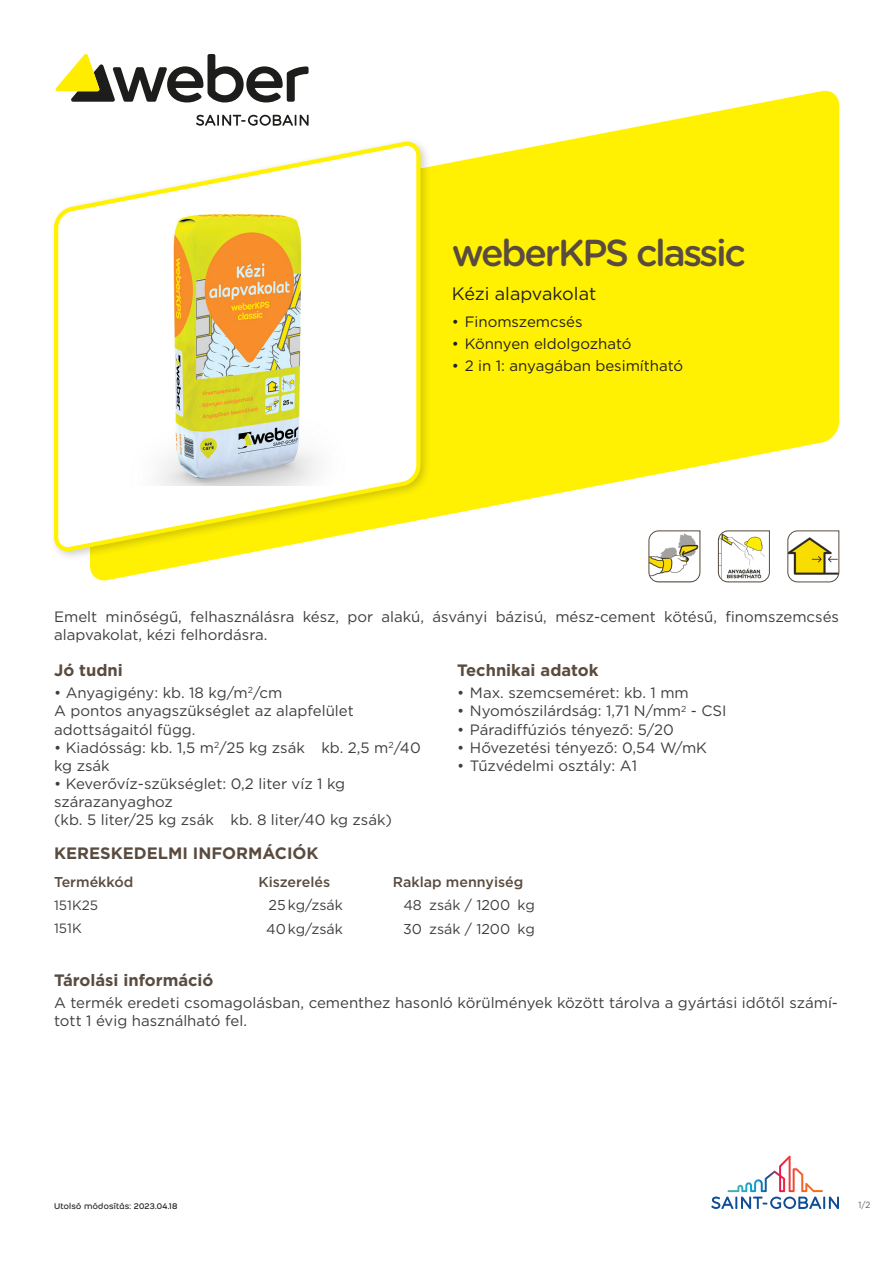
<style>
.page{position:relative;width:893px;height:1263px;background:#fff}
.page>*{position:absolute;margin:0;border:0;box-sizing:border-box;transform-origin:0 0}
.Product_Name_A-First{font:500 37.5px "Gotham Rounded";letter-spacing:-.06em;color:#594b3f}
.A-Short_Description{font:18px "Gotham";color:#231f20}
.Titles{font:700 16.5px "Gotham";color:#594b3f}
.W-Constraints___Pay{font:700 16.5px "Gotham";color:#594b3f}
.Product_Description{font:15px/18px "Gotham";color:#3e3e3f}
.Body_Text{font:15px/18px "Gotham";color:#3e3e3f}
.W-Constraints___Pay-2{font:15px/18px "Gotham";color:#3e3e3f}
.t1{font:15px "Gotham";color:#231f20}
.column_header_1_colu{font:500 14.25px "Gotham";color:#594b3f}
.column_2{font:14.25px "Gotham";color:#3e3e3f}
.column_5{font:14.25px "Gotham";color:#3e3e3f}
.column_4{font:14.25px "Gotham";color:#3e3e3f}
.column_6{font:14.25px "Gotham";color:#3e3e3f}
.column_1{font:13.5px "Gotham";color:#3e3e3f}
.t2{font:9px "Weber";letter-spacing:.03em;color:#231f20}
.t3{font:9px "Gotham";color:#57585a;scale:.9 1}
</style>
<div class="page">
<svg style="left:711px;top:1156px;width:128px;height:53px"></svg>
<svg style="left:56px;top:54px;width:253px;height:48px"></svg>
<svg style="left:90px;top:89px;width:749px;height:492px;fill:#fff101"></svg>
<div style="left:49px;top:137px;width:383px;height:425px;background:#231f20;opacity:.22"></div>
<svg style="left:52px;top:138px;width:371px;height:417px"></svg>
<img style="left:98px;top:207px;width:278px;height:279px">
<svg style="left:648px;top:530px;width:52px;height:52px"></svg>
<svg style="left:718px;top:530px;width:52px;height:52px"></svg>
<svg style="left:787px;top:530px;width:52px;height:52px"></svg>
<p class="Product_Name_A-First" style="left:452px;top:226px;width:296px">weberKPS classic</p>
<p class="A-Short_Description" style="left:452px;top:282px;width:146px">Kézi alapvakolat</p>
<p class="t1" style="left:452px;top:312px;width:132px">• Finomszemcsés</p>
<p class="t1" style="left:452px;top:334px;width:181px">• Könnyen eldolgozható</p>
<p class="t1" style="left:452px;top:356px;width:233px">• 2 in 1: anyagában besimítható</p>
<p class="Product_Description" style="left:54px;top:607px;width:786px">Emelt minőségű, felhasználásra kész, por alakú, ásványi bázisú, mész-cement kötésű, finomszemcsés alapvakolat, kézi felhordásra.</p>
<p class="Titles" style="left:54px;top:659px;width:70px">Jó tudni</p>
<p class="Body_Text" style="left:54px;top:684px;width:301px">• Anyagigény: kb. 18 kg/m<sup>2</sup>/cm<br>A pontos anyagszükséglet az alapfelület adottságaitól függ.</p>
<p class="Body_Text" style="left:54px;top:738px;width:368px">• Kiadósság: kb. 1,5 m<sup>2</sup>/25 kg zsák │ kb. 2,5 m<sup>2</sup>/40 kg zsák</p>
<p class="Body_Text" style="left:54px;top:774px;width:340px">• Keverővíz-szükséglet: 0,2 liter víz 1 kg szárazanyaghoz<br>(kb. 5 liter/25 kg zsák │ kb. 8 liter/40 kg zsák)</p>
<p class="Titles" style="left:457px;top:659px;width:143px">Technikai adatok</p>
<p class="Product_Description" style="left:457px;top:684px;width:233px">• Max. szemcseméret: kb. 1 mm</p>
<p class="Product_Description" style="left:457px;top:702px;width:271px">• Nyomószilárdság: 1,71 N/mm<sup>2</sup> - CSI</p>
<p class="Product_Description" style="left:457px;top:720px;width:218px">• Páradiffúziós tényező: 5/20</p>
<p class="Product_Description" style="left:457px;top:738px;width:251px">• Hővezetési tényező: 0,54 W/mK</p>
<p class="Product_Description" style="left:457px;top:756px;width:181px">• Tűzvédelmi osztály: A1</p>
<p class="Titles" style="left:54px;top:842px;width:266px">KERESKEDELMI INFORMÁCIÓK</p>
<p class="column_header_1_colu" style="left:54px;top:872px;width:81px">Termékkód</p>
<p class="column_header_1_colu" style="left:258px;top:872px;width:73px">Kiszerelés</p>
<p class="column_header_1_colu" style="left:393px;top:872px;width:132px">Raklap mennyiség</p>
<p class="column_1" style="left:54px;top:896px;width:45px">151K25</p>
<p class="column_2" style="left:269px;top:896px;width:76px">25kg/zsák</p>
<p class="column_4" style="left:403px;top:896px;width:20px">48</p>
<p class="column_5" style="left:429px;top:896px;width:83px">zsák / 1200</p>
<p class="column_6" style="left:518px;top:896px;width:19px">kg</p>
<p class="column_1" style="left:54px;top:920px;width:29px">151K</p>
<p class="column_2" style="left:266px;top:919px;width:78px">40 kg/zsák</p>
<p class="column_4" style="left:403px;top:919px;width:20px">30</p>
<p class="column_5" style="left:429px;top:919px;width:83px">zsák / 1200</p>
<p class="column_6" style="left:518px;top:919px;width:19px">kg</p>
<p class="W-Constraints___Pay" style="left:54px;top:969px;width:161px">Tárolási információ</p>
<p class="W-Constraints___Pay-2" style="left:54px;top:993px;width:785px">A termék eredeti csomagolásban, cementhez hasonló körülmények között tárolva a gyártási időtől számí&shy;tott 1 évig használható fel.</p>
<p class="t2" style="left:54px;top:1199px;width:125px">Utolsó módosítás: 2023.04.18</p>
<p class="t3" style="left:858px;top:1199px;width:15px">1/2</p>
</div>
